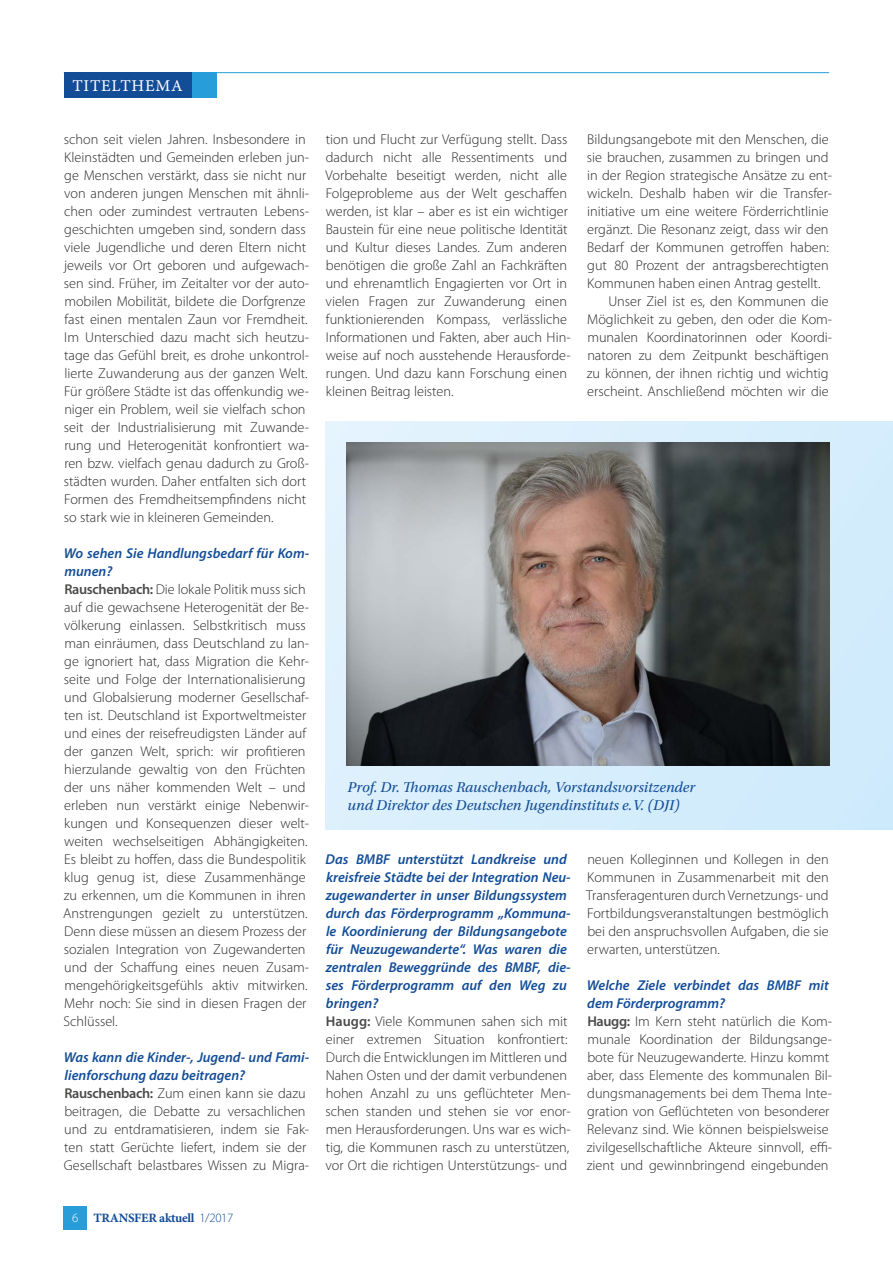
<style>
.page{position:relative;width:893px;height:1263px;background:#fff}
.page>*{position:absolute;margin:0;border:0;box-sizing:border-box;transform-origin:0 0}
.t1{font:16.5px "Minion Pro Capt";letter-spacing:.05em;color:#fff}
.t2{font:italic 15px/18px "Utopia Std";color:#134d97}
.t3{font:300 14.25px/18px "Myriad Pro";color:#282827}
.t4{font:12.75px "Minion Pro Bold Capt";letter-spacing:-.025em;color:#134d97}
.t5{font:300 12.75px "Myriad Pro";color:#fff}
.s1{font-weight:600;font-style:italic;color:#134d97}
.s2{font-weight:600;color:#4a4a49}
.s3{font-family:"Myriad Pro";font-weight:300}
</style>
<div class="page">
<hr style="left:64px;top:72px;width:765px;height:1px;background:#279dd9">
<div style="left:191px;top:72px;width:26px;height:26px;background:#279dd9"></div>
<div style="left:64px;top:72px;width:127px;height:26px;background:#134d97"></div>
<div style="left:64px;top:1206px;width:23px;height:23px;background:#279dd9"></div>
<div style="left:325px;top:421px;width:568px;height:408px;background:linear-gradient(to right,#dbedf8,#cce7f7)"></div>
<img style="left:347px;top:442px;width:482px;height:323px">
<p class="t1" style="left:72px;top:74px;width:112px">TITELTHEMA</p>
<p class="t3" style="left:64px;top:130px;width:247px">schon seit vielen Jahren. Insbesondere in Kleinstädten und Gemeinden erleben jun&shy;ge Menschen verstärkt, dass sie nicht nur von anderen jungen Menschen mit ähnli&shy;chen oder zumindest vertrauten Lebens&shy;geschichten umgeben sind, sondern dass viele Jugendliche und deren Eltern nicht jeweils vor Ort geboren und aufgewach&shy;sen sind. Früher, im Zeitalter vor der auto&shy;mobilen Mobilität, bildete die Dorfgrenze fast einen mentalen Zaun vor Fremdheit.<br>Im Unterschied dazu macht sich heutzu&shy;tage das Gefühl breit, es drohe unkontrol&shy;lierte Zuwanderung aus der ganzen Welt.<br>Für größere Städte ist das offenkundig we&shy;niger ein Problem, weil sie vielfach schon seit der Industrialisierung mit Zuwande&shy;rung und Heterogenität konfrontiert wa&shy;ren bzw. vielfach genau dadurch zu Groß&shy;städten wurden. Daher entfalten sich dort Formen des Fremdheitsempfindens nicht so stark wie in kleineren Gemeinden.</p>
<p class="t3" style="left:63px;top:544px;width:247px"><span class="s1">Wo sehen Sie Handlungsbedarf für Kom&shy;munen?<br></span><span class="s2">Rauschenbach:</span> Die lokale Politik muss sich auf die gewachsene Heterogenität der Be&shy;völkerung einlassen. Selbstkritisch muss man einräumen, dass Deutschland zu lan&shy;ge ignoriert hat, dass Migration die Kehr&shy;seite und Folge der Internationalisierung und Globalsierung moderner Gesellschaf&shy;ten ist. Deutschland ist Exportweltmeister und eines der reisefreudigsten Länder auf der ganzen Welt, sprich: wir profitieren hierzulande gewaltig von den Früchten der uns näher kommenden Welt – und erleben nun verstärkt einige Nebenwir&shy;kungen und Konsequenzen dieser welt&shy;weiten wechselseitigen Abhängigkeiten.<br>Es bleibt zu hoffen, dass die Bundespolitik klug genug ist, diese Zusammenhänge zu erkennen, um die Kommunen in ihren Anstrengungen gezielt zu unterstützen.<br>Denn diese müssen an diesem Prozess der sozialen Integration von Zugewanderten und der Schaffung eines neuen Zusam&shy;mengehörigkeitsgefühls aktiv mitwirken.<br>Mehr noch: Sie sind in diesen Fragen der Schlüssel.</p>
<p class="t3" style="left:64px;top:1048px;width:247px"><span class="s1">Was kann die Kinder-, Jugend- und Fami&shy;lienforschung dazu beitragen?<br></span><span class="s2">Rauschenbach:</span> Zum einen kann sie dazu beitragen, die Debatte zu versachlichen und zu entdramatisieren, indem sie Fak&shy;ten statt Gerüchte liefert, indem sie der Gesellschaft belastbares Wissen zu Migra-</p>
<p class="t5" style="left:72px;top:1209px;width:8px">6</p>
<p class="t4" style="left:94px;top:1208px;width:141px">TRANSFER aktuell <span class="s3">1/2017</span></p>
<p class="t3" style="left:326px;top:130px;width:247px">tion und Flucht zur Verfügung stellt. Dass dadurch nicht alle Ressentiments und Vorbehalte beseitigt werden, nicht alle Folgeprobleme aus der Welt geschaffen werden, ist klar – aber es ist ein wichtiger Baustein für eine neue politische Identität und Kultur dieses Landes. Zum anderen benötigen die große Zahl an Fachkräften und ehrenamtlich Engagierten vor Ort in vielen Fragen zur Zuwanderung einen funktionierenden Kompass, verlässliche Informationen und Fakten, aber auch Hin&shy;weise auf noch ausstehende Herausforde&shy;rungen. Und dazu kann Forschung einen kleinen Beitrag leisten.</p>
<p class="t3" style="left:587px;top:130px;width:243px">Bildungsangebote mit den Menschen, die</p>
<p class="t3" style="left:587px;top:148px;width:243px">sie brauchen, zusammen zu bringen und</p>
<p class="t3" style="left:587px;top:166px;width:246px">in der Region strategische Ansätze zu ent-</p>
<p class="t3" style="left:587px;top:184px;width:246px">wickeln. Deshalb haben wir die Transfer-</p>
<p class="t3" style="left:587px;top:202px;width:243px">initiative um eine weitere Förderrichtlinie</p>
<p class="t3" style="left:587px;top:220px;width:243px">ergänzt. Die Resonanz zeigt, dass wir den</p>
<p class="t3" style="left:587px;top:238px;width:243px">Bedarf der Kommunen getroffen haben:</p>
<p class="t3" style="left:587px;top:256px;width:243px">gut 80 Prozent der antragsberechtigten</p>
<p class="t3" style="left:587px;top:274px;width:235px">Kommunen haben einen Antrag gestellt.</p>
<p class="t3" style="left:608px;top:292px;width:222px">Unser Ziel ist es, den Kommunen die</p>
<p class="t3" style="left:587px;top:310px;width:246px">Möglichkeit zu geben, den oder die Kom-</p>
<p class="t3" style="left:587px;top:328px;width:246px">munalen Koordinatorinnen oder Koordi-</p>
<p class="t3" style="left:587px;top:346px;width:243px">natoren zu dem Zeitpunkt beschäftigen</p>
<p class="t3" style="left:587px;top:364px;width:243px">zu können, der ihnen richtig und wichtig</p>
<p class="t3" style="left:587px;top:382px;width:243px">erscheint. Anschließend möchten wir die</p>
<p class="t2" style="left:348px;top:778px;width:349px">Prof. Dr. Thomas Rauschenbach, Vorstandsvorsitzender und Direktor des Deutschen Jugendinstituts e.V. (DJI)</p>
<p class="t3" style="left:325px;top:850px;width:247px"><span class="s1">Das BMBF unterstützt Landkreise und kreisfreie Städte bei der Integration Neu&shy;zugewanderter in unser Bildungssystem durch das Förderprogramm „Kommuna&shy;le Koordinierung der Bildungsangebote für Neuzugewanderte“. Was waren die zentralen Beweggründe des BMBF, die&shy;ses Förderprogramm auf den Weg zu bringen?<br></span><span class="s2">Haugg:</span> Viele Kommunen sahen sich mit einer extremen Situation konfrontiert:<br>Durch die Entwicklungen im Mittleren und Nahen Osten und der damit verbundenen hohen Anzahl zu uns geflüchteter Men&shy;schen standen und stehen sie vor enor&shy;men Herausforderungen. Uns war es wich&shy;tig, die Kommunen rasch zu unterstützen, vor Ort die richtigen Unterstützungs- und</p>
<p class="t3" style="left:586px;top:850px;width:244px;text-align:justify">neuen Kolleginnen und Kollegen in den Kommunen in Zusammenarbeit mit den Transferagenturen durch Vernetzungs- und Fortbildungsveranstaltungen bestmöglich bei den anspruchsvollen Aufgaben, die sie erwarten, unterstützen.</p>
<p class="t3" style="left:587px;top:976px;width:247px"><span class="s1">Welche Ziele verbindet das BMBF mit dem Förderprogramm?<br></span><span class="s2">Haugg:</span> Im Kern steht natürlich die Kom&shy;munale Koordination der Bildungsange&shy;bote für Neuzugewanderte. Hinzu kommt aber, dass Elemente des kommunalen Bil&shy;dungsmanagements bei dem Thema Inte&shy;gration von Geflüchteten von besonderer Relevanz sind. Wie können beispielsweise zivilgesellschaftliche Akteure sinnvoll, effi&shy;zient und gewinnbringend eingebunden</p>
</div>
